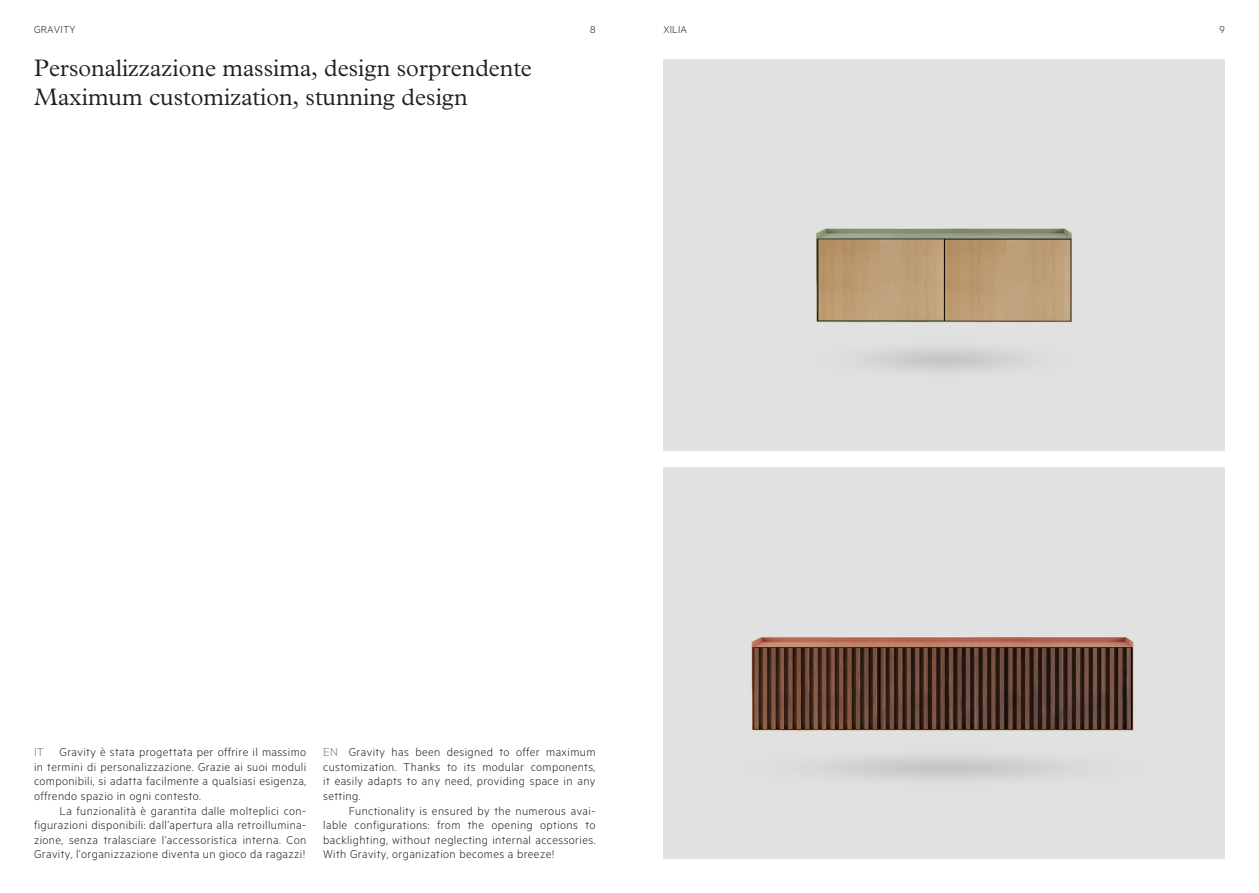
<style>
.page{position:relative;width:1259px;height:893px;background:#fff}
.page>*{position:absolute;margin:0;border:0;box-sizing:border-box;transform-origin:0 0}
.H1_Headline{font:300 24px "Plantin Std";color:#231f20}
.H1_Headline-2{font:300 12.75px/14.5px "Metric";letter-spacing:.03em;color:#231f20;text-align:justify}
.t1{font:300 11.25px "Metric";letter-spacing:.015em;color:#231f20}
.s1{color:#76787b}
</style>
<div class="page">
<img style="left:663px;top:468px;width:562px;height:391px">
<img style="left:663px;top:60px;width:562px;height:391px">
<p class="t1" style="left:34px;top:23px;width:43px">GRAVITY</p>
<p class="t1" style="left:590px;top:23px;width:7px">8</p>
<p class="t1" style="left:663px;top:23px;width:25px">XILIA</p>
<p class="t1" style="left:1219px;top:23px;width:7px">9</p>
<p class="H1_Headline" style="left:34px;top:54px;width:499px">Personalizzazione massima, design sorprendente</p>
<p class="H1_Headline" style="left:34px;top:83px;width:435px">Maximum customization, stunning design</p>
<p class="H1_Headline-2" style="left:34px;top:744px;width:274px"><span class="s1">IT</span> Gravity è stata progettata per offrire il massimo in termini di personalizzazione. Grazie ai suoi moduli componibili, si adatta facilmente a qualsiasi esigenza, offrendo spazio in ogni contesto.</p>
<p class="H1_Headline-2" style="left:34px;top:803px;width:274px;text-indent:26px">La funzionalità è garantita dalle molteplici con&shy;figurazioni disponibili: dall’apertura alla retroillumina&shy;zione, senza tralasciare l’accessoristica interna. Con Gravity, l’organizzazione diventa un gioco da ragazzi!</p>
<p class="H1_Headline-2" style="left:323px;top:744px;width:274px"><span class="s1">EN</span> Gravity has been designed to offer maximum customization. Thanks to its modular components, it easily adapts to any need, providing space in any setting.</p>
<p class="H1_Headline-2" style="left:323px;top:803px;width:274px;text-indent:26px">Functionality is ensured by the numerous avai&shy;lable configurations: from the opening options to backlighting, without neglecting internal accessories.<br>With Gravity, organization becomes a breeze!</p>
</div>
